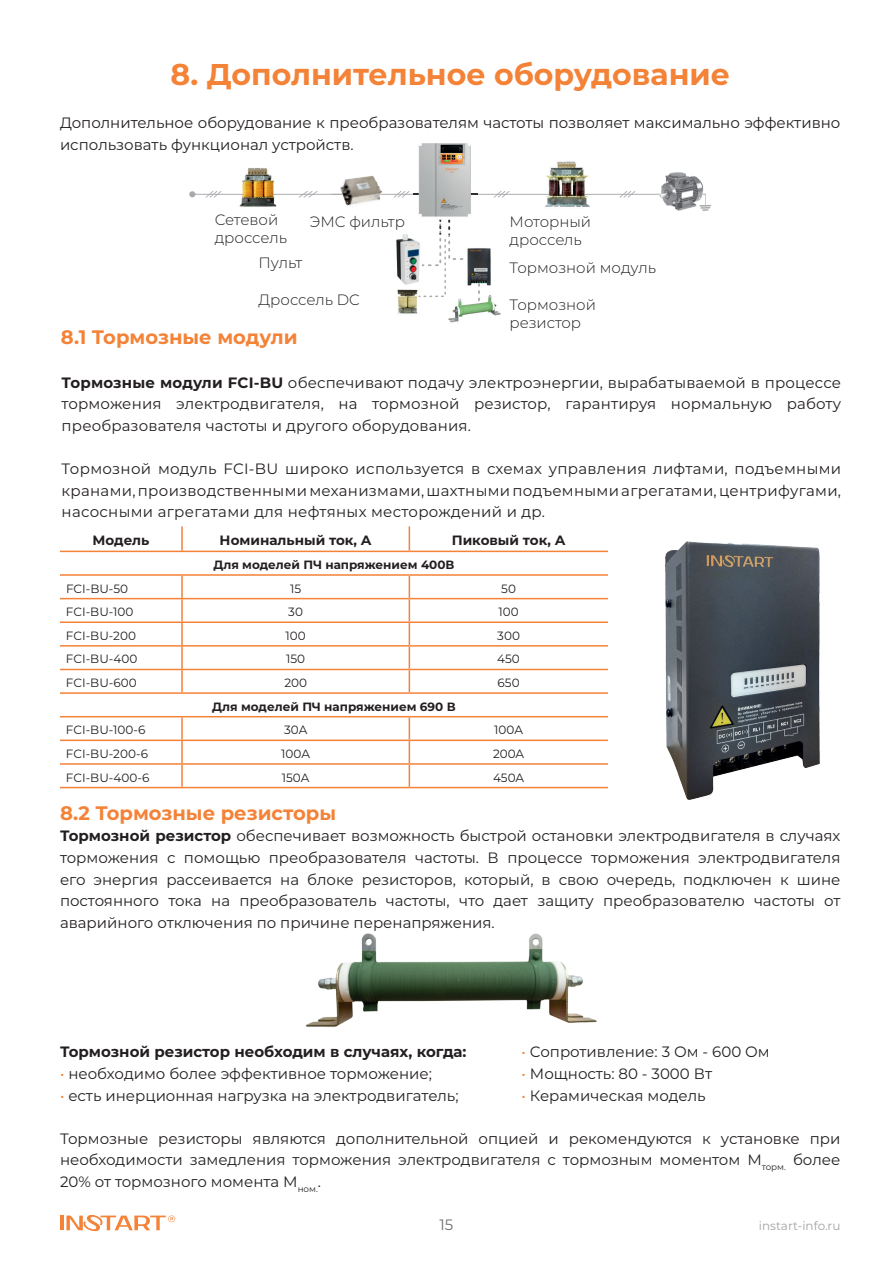
<style>
.page{position:relative;width:893px;height:1263px;background:#fff}
.page>*{position:absolute;margin:0;border:0;box-sizing:border-box;transform-origin:0 0}
.t1{font:700 30px "Montserrat";color:#f48237}
.t2{font:700 19.5px "Montserrat";color:#f48237}
.t3{font:15px/21.6px "Montserrat";color:#231f20;text-align:justify}
.t4{font:300 15px/18px "Montserrat";color:#231f20}
.t5{font:700 15px "Montserrat";color:#231f20}
.t6{font:15px "Montserrat";color:#6c6d70}
.t7{font:700 13.5px "Montserrat";color:#231f20}
.t8{font:12px "Montserrat";color:#231f20}
.t9{font:700 12px "Montserrat";color:#231f20}
.t10{font:12px "Montserrat";color:#a1a3a6}
.s1{font-weight:700}
.s2{color:#f48237}
</style>
<div class="page">
<hr style="left:60px;top:1215px;width:3px;height:15px;background:#f48237">
<svg style="left:66px;top:1214px;width:109px;height:17px"></svg>
<img style="left:665px;top:541px;width:155px;height:259px">
<img style="left:385px;top:281px;width:45px;height:41px;border-radius:20px">
<img style="left:448px;top:301px;width:53px;height:22px">
<img style="left:340px;top:175px;width:42px;height:16px">
<img style="left:242px;top:168px;width:32px;height:23px">
<img style="left:661px;top:173px;width:43px;height:18px">
<img style="left:546px;top:161px;width:42px;height:30px">
<svg style="left:189px;top:191px;width:522px;height:110px"></svg>
<img style="left:305px;top:933px;width:292px;height:95px">
<hr style="left:181px;top:526px;width:2px;height:25px;background:#f48237">
<hr style="left:60px;top:551px;width:122px;height:1px;background:#f48237">
<hr style="left:182px;top:551px;width:227px;height:1px;background:#f48237">
<hr style="left:409px;top:551px;width:199px;height:1px;background:#f48237">
<hr style="left:60px;top:574px;width:122px;height:2px;background:#f48237">
<hr style="left:182px;top:574px;width:227px;height:2px;background:#f48237">
<hr style="left:181px;top:576px;width:2px;height:22px;background:#f48237">
<hr style="left:409px;top:574px;width:199px;height:2px;background:#f48237">
<hr style="left:60px;top:598px;width:122px;height:1px;background:#f48237">
<hr style="left:182px;top:598px;width:227px;height:1px;background:#f48237">
<hr style="left:181px;top:599px;width:2px;height:22px;background:#f48237">
<hr style="left:409px;top:598px;width:199px;height:1px;background:#f48237">
<hr style="left:60px;top:621px;width:122px;height:2px;background:#f48237">
<hr style="left:182px;top:621px;width:227px;height:2px;background:#f48237">
<hr style="left:181px;top:623px;width:2px;height:22px;background:#f48237">
<hr style="left:409px;top:621px;width:199px;height:2px;background:#f48237">
<hr style="left:60px;top:645px;width:122px;height:2px;background:#f48237">
<hr style="left:182px;top:645px;width:227px;height:2px;background:#f48237">
<hr style="left:181px;top:647px;width:2px;height:22px;background:#f48237">
<hr style="left:409px;top:645px;width:199px;height:2px;background:#f48237">
<hr style="left:60px;top:669px;width:122px;height:1px;background:#f48237">
<hr style="left:182px;top:669px;width:227px;height:1px;background:#f48237">
<hr style="left:181px;top:670px;width:2px;height:22px;background:#f48237">
<hr style="left:409px;top:669px;width:199px;height:1px;background:#f48237">
<hr style="left:60px;top:692px;width:122px;height:2px;background:#f48237">
<hr style="left:182px;top:692px;width:227px;height:2px;background:#f48237">
<hr style="left:409px;top:692px;width:199px;height:2px;background:#f48237">
<hr style="left:60px;top:716px;width:122px;height:1px;background:#f48237">
<hr style="left:182px;top:716px;width:227px;height:1px;background:#f48237">
<hr style="left:181px;top:717px;width:2px;height:22px;background:#f48237">
<hr style="left:409px;top:716px;width:199px;height:1px;background:#f48237">
<hr style="left:60px;top:739px;width:122px;height:2px;background:#f48237">
<hr style="left:182px;top:739px;width:227px;height:2px;background:#f48237">
<hr style="left:181px;top:741px;width:2px;height:22px;background:#f48237">
<hr style="left:409px;top:739px;width:199px;height:2px;background:#f48237">
<hr style="left:60px;top:763px;width:122px;height:2px;background:#f48237">
<hr style="left:182px;top:763px;width:227px;height:2px;background:#f48237">
<hr style="left:181px;top:765px;width:2px;height:22px;background:#f48237">
<hr style="left:409px;top:763px;width:199px;height:2px;background:#f48237">
<hr style="left:60px;top:787px;width:122px;height:1px;background:#f48237">
<hr style="left:182px;top:787px;width:227px;height:1px;background:#f48237">
<hr style="left:409px;top:787px;width:199px;height:1px;background:#f48237">
<svg style="left:409px;top:526px;width:1px;height:25px"></svg>
<svg style="left:409px;top:576px;width:1px;height:116px"></svg>
<svg style="left:409px;top:717px;width:1px;height:70px"></svg>
<img style="left:414px;top:143px;width:59px;height:76px">
<h1 class="t1" style="left:170px;top:53px;width:561px">8. Дополнительное оборудование</h1>
<p class="t3" style="left:60px;top:112px;width:782px">Дополнительное оборудование к преобразователям частоты позволяет максимально эффективно использовать функционал устройств.</p>
<p class="t4" style="left:215px;top:211px;width:74px">Сетевой дроссель</p>
<p class="t4" style="left:310px;top:212px;width:97px">ЭМС фильтр</p>
<p class="t4" style="left:258px;top:253px;width:46px">Пульт</p>
<p class="t4" style="left:258px;top:290px;width:103px">Дроссель DC</p>
<p class="t4" style="left:510px;top:212px;width:83px">Моторный дроссель</p>
<p class="t4" style="left:510px;top:258px;width:148px">Тормозной модуль</p>
<p class="t4" style="left:510px;top:295px;width:88px">Тормозной резистор</p>
<h2 class="t2" style="left:61px;top:323px;width:238px">8.1 Тормозные модули</h2>
<p class="t3" style="left:62px;top:371px;width:781px"><span class="s1">Тормозные модули FCI-BU</span> обеспечивают подачу электроэнергии, вырабатываемой в процессе торможения электродвигателя, на тормозной резистор, гарантируя нормальную работу преобразователя частоты и другого оборудования.</p>
<p class="t3" style="left:62px;top:457px;width:781px">Тормозной модуль FCI-BU широко используется в схемах управления лифтами, подъемными кранами, производственными механизмами, шахтными подъемными агрегатами, центрифугами, насосными агрегатами для нефтяных месторождений и др.</p>
<p class="t7" style="left:93px;top:531px;width:58px">Модель</p>
<p class="t7" style="left:220px;top:531px;width:154px">Номинальный ток, А</p>
<p class="t7" style="left:452px;top:531px;width:115px">Пиковый ток, А</p>
<p class="t9" style="left:213px;top:556px;width:243px">Для моделей ПЧ напряжением 400В</p>
<p class="t8" style="left:66px;top:580px;width:64px">FCI-BU-50</p>
<p class="t8" style="left:290px;top:580px;width:13px">15</p>
<p class="t8" style="left:501px;top:580px;width:16px">50</p>
<p class="t8" style="left:66px;top:604px;width:69px">FCI-BU-100</p>
<p class="t8" style="left:288px;top:604px;width:16px">30</p>
<p class="t8" style="left:498px;top:604px;width:22px">100</p>
<p class="t8" style="left:66px;top:627px;width:71px">FCI-BU-200</p>
<p class="t8" style="left:286px;top:627px;width:22px">100</p>
<p class="t8" style="left:497px;top:627px;width:24px">300</p>
<p class="t8" style="left:66px;top:651px;width:73px">FCI-BU-400</p>
<p class="t8" style="left:286px;top:651px;width:21px">150</p>
<p class="t8" style="left:497px;top:651px;width:24px">450</p>
<p class="t8" style="left:66px;top:675px;width:72px">FCI-BU-600</p>
<p class="t8" style="left:284px;top:675px;width:24px">200</p>
<p class="t8" style="left:498px;top:675px;width:24px">650</p>
<p class="t9" style="left:212px;top:698px;width:245px">Для моделей ПЧ напряжением 690 В</p>
<p class="t8" style="left:66px;top:722px;width:81px">FCI-BU-100-6</p>
<p class="t8" style="left:284px;top:722px;width:25px">30A</p>
<p class="t8" style="left:494px;top:722px;width:30px">100A</p>
<p class="t8" style="left:66px;top:745px;width:84px">FCI-BU-200-6</p>
<p class="t8" style="left:281px;top:745px;width:30px">100A</p>
<p class="t8" style="left:493px;top:745px;width:33px">200A</p>
<p class="t8" style="left:66px;top:769px;width:85px">FCI-BU-400-6</p>
<p class="t8" style="left:282px;top:769px;width:29px">150A</p>
<p class="t8" style="left:493px;top:769px;width:33px">450A</p>
<h2 class="t2" style="left:60px;top:799px;width:278px">8.2 Тормозные резисторы</h2>
<p class="t3" style="left:60px;top:825px;width:782px"><span class="s1">Тормозной резистор</span> обеспечивает возможность быстрой остановки электродвигателя в случаях торможения с помощью преобразователя частоты. В процессе торможения электродвигателя его энергия рассеивается на блоке резисторов, который, в свою очередь, подключен к шине постоянного тока на преобразователь частоты, что дает защиту преобразователю частоты от аварийного отключения по причине перенапряжения.</p>
<p class="t5" style="left:60px;top:1041px;width:408px">Тормозной резистор необходим в случаях, когда:</p>
<p class="t3" style="left:60px;top:1062px;width:373px"><span class="s2">•</span> необходимо более эффективное торможение;</p>
<p class="t3" style="left:60px;top:1084px;width:400px"><span class="s2">•</span> есть инерционная нагрузка на электродвигатель;</p>
<p class="t3" style="left:522px;top:1041px;width:250px"><span class="s2">•</span> Сопротивление: 3 Ом - 600 Ом</p>
<p class="t3" style="left:522px;top:1062px;width:192px"><span class="s2">•</span> Мощность: 80 - 3000 Вт</p>
<p class="t3" style="left:522px;top:1084px;width:186px"><span class="s2">•</span> Керамическая модель</p>
<p class="t3" style="left:60px;top:1127px;width:782px">Тормозные резисторы являются дополнительной опцией и рекомендуются к установке при необходимости замедления торможения электродвигателя с тормозным моментом М<sub>торм.</sub> более 20% от тормозного момента М<sub>ном.</sub>.</p>
<p class="t6" style="left:440px;top:1214px;width:15px">15</p>
<p class="t10" style="left:759px;top:1217px;width:83px">instart-info.ru</p>
</div>
